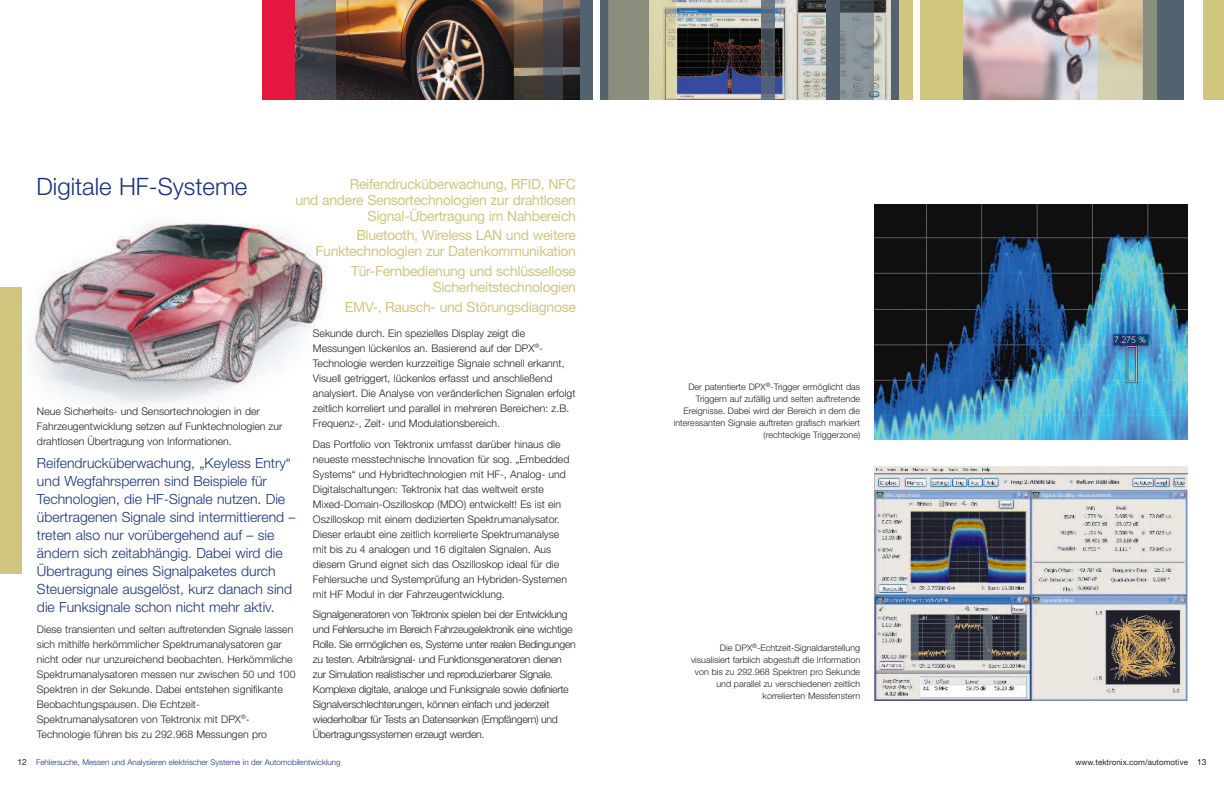
<style>
.page{position:relative;width:1224px;height:792px;background:#fff}
.page>*{position:absolute;margin:0;border:0;box-sizing:border-box;transform-origin:0 0}
.t1{font:24px "Helvetica Neue Light TT";color:#183181}
.t2{font:14px/18px "Helvetica Neue Light TT";color:#183181}
.t3{font:14px/16px "Helvetica Neue";letter-spacing:-.02em;color:#d0c67f;text-align:right}
.t4{font:10.5px/15px "Helvetica Neue Light TT";color:#231f20}
.t5{font:10.5px/15px "Helvetica Neue Light TT";letter-spacing:-.03em;color:#231f20}
.t6{font:9px/12px "Helvetica Neue Light TT";color:#231f20;text-align:right}
.t7{font:8px "Helvetica Neue Light TT";color:#183181}
.t8{font:8px "Helvetica Neue";letter-spacing:.005em;color:#231f20}
.s1{font-family:"Helvetica Neue";font-size:8.5px;color:#231f20}
.s2{font-size:8.5px}
</style>
<div class="page">
<img style="left:29px;top:223px;width:297px;height:182px">
<img style="left:336px;top:0;width:244px;height:99px">
<img style="left:962px;top:0;width:135px;height:99px">
<img style="left:649px;top:0;width:242px;height:99px">
<div style="left:580px;top:0;width:69px;height:99px;background:#52626f"></div>
<img style="left:515px;top:0;width:48px;height:99px">
<img style="left:294px;top:0;width:42px;height:99px">
<img style="left:840px;top:0;width:34px;height:99px">
<div style="left:891px;top:0;width:8px;height:99px;background:#52626f"></div>
<img style="left:762px;top:0;width:13px;height:99px">
<div style="left:1203px;top:0;width:21px;height:99px;background:#d0c67f"></div>
<div style="left:262px;top:0;width:32px;height:99px;background:#e4183e"></div>
<div style="left:827px;top:0;width:13px;height:99px;background:#52626f"></div>
<div style="left:1143px;top:0;width:40px;height:99px;background:#52626f"></div>
<div style="left:899px;top:0;width:63px;height:99px;background:#d0c67f"></div>
<svg style="left:1097px;top:0;width:60px;height:99px;background:#c2b596"></svg>
<div style="left:608px;top:0;width:41px;height:99px;background:#8a8e7d"></div>
<div style="left:913px;top:0;width:6px;height:99px;background:#fff"></div>
<div style="left:593px;top:0;width:6px;height:99px;background:#fff"></div>
<img style="left:875px;top:466px;width:313px;height:234px">
<img style="left:874px;top:205px;width:314px;height:234px">
<div style="left:0;top:287px;width:22px;height:287px;background:#d0c67f"></div>
<h1 class="t1" style="left:37px;top:172px;width:212px">Digitale HF-Systeme</h1>
<h2 class="t3" style="left:295px;top:176px;width:282px">Reifendrucküberwachung, RFID, NFC<br>und andere Sensortechnologien zur drahtlosen<br>Signal-Übertragung im Nahbereich</h2>
<h2 class="t3" style="left:316px;top:227px;width:262px">Bluetooth, Wireless LAN und weitere<br>Funktechnologien zur Datenkommunikation</h2>
<h2 class="t3" style="left:351px;top:263px;width:226px">Tür-Fernbedienung und schlüssellose<br>Sicherheitstechnologien</h2>
<h2 class="t3" style="left:345px;top:298px;width:233px">EMV-, Rausch- und Störungsdiagnose</h2>
<p class="t4" style="left:313px;top:325px;width:264px">Sekunde durch. Ein spezielles Display zeigt die Messungen lückenlos an. Basierend auf der DPX<sup>®</sup>- Technologie werden kurzzeitige Signale schnell erkannt, Visuell getriggert, lückenlos erfasst und anschließend analysiert. Die Analyse von veränderlichen Signalen erfolgt zeitlich korreliert und parallel in mehreren Bereichen: z.B.<br>Frequenz-, Zeit- und Modulationsbereich.</p>
<p class="t4" style="left:313px;top:436px;width:258px">Das Portfolio von Tektronix umfasst darüber hinaus die neueste messtechnische Innovation für sog. „Embedded Systems“ und Hybridtechnologien mit HF-, Analog- und Digitalschaltungen: Tektronix hat das weltweit erste Mixed-Domain-Oszilloskop (MDO) entwickelt! Es ist ein Oszilloskop mit einem dedizierten Spektrumanalysator.<br>Dieser erlaubt eine zeitlich korrelierte Spektrumanalyse mit bis zu 4 analogen und 16 digitalen Signalen. Aus diesem Grund eignet sich das Oszilloskop ideal für die Fehlersuche und Systemprüfung an Hybriden-Systemen mit HF Modul in der Fahrzeugentwicklung.</p>
<p class="t5" style="left:313px;top:607px;width:264px">Signalgeneratoren von Tektronix spielen bei der Entwicklung und Fehlersuche im Bereich Fahrzeugelektronik eine wichtige Rolle. Sie ermöglichen es, Systeme unter realen Bedingungen zu testen. Arbiträrsignal- und Funktionsgeneratoren dienen zur Simulation realistischer und reproduzierbarer Signale.<br>Komplexe digitale, analoge und Funksignale sowie definierte Signalverschlechterungen, können einfach und jederzeit wiederholbar für Tests an Datensenken (Empfängern) und Übertragungssystemen erzeugt werden.</p>
<p class="t7" style="left:18px;top:758px;width:325px"><span class="s1">12</span> Fehlersuche, Messen und Analysieren elektrischer Systeme in der Automobilentwicklung</p>
<p class="t4" style="left:37px;top:403px;width:247px">Neue Sicherheits- und Sensortechnologien in der<br>Fahrzeugentwicklung setzen auf Funktechnologien zur drahtlosen Übertragung von Informationen.</p>
<p class="t2" style="left:37px;top:454px;width:260px">Reifendrucküberwachung, „Keyless Entry“ und Wegfahrsperren sind Beispiele für Technologien, die HF-Signale nutzen. Die übertragenen Signale sind intermittierend – treten also nur vorübergehend auf – sie ändern sich zeitabhängig. Dabei wird die Übertragung eines Signalpaketes durch Steuersignale ausgelöst, kurz danach sind die Funksignale schon nicht mehr aktiv.</p>
<p class="t4" style="left:37px;top:622px;width:260px">Diese transienten und selten auftretenden Signale lassen sich mithilfe herkömmlicher Spektrumanalysatoren gar nicht oder nur unzureichend beobachten. Herkömmliche Spektrumanalysatoren messen nur zwischen 50 und 100<br>Spektren in der Sekunde. Dabei entstehen signifikante Beobachtungspausen. Die Echtzeit-Spektrumanalysatoren von Tektronix mit DPX<sup>®</sup>- Technologie führen bis zu 292.968 Messungen pro</p>
<p class="t6" style="left:674px;top:380px;width:188px">Der patentierte DPX<sup>®</sup>-Trigger ermöglicht das Triggern auf zufällig und selten auftretende Ereignisse. Dabei wird der Bereich in dem die interessanten Signale auftreten grafisch markiert (rechteckige Triggerzone)</p>
<p class="t6" style="left:691px;top:642px;width:171px">Die DPX<sup>®</sup>-Echtzeit-Signaldarstellung visualisiert farblich abgestuft die Information von bis zu 292.968 Spektren pro Sekunde und parallel zu verschiedenen zeitlich korrelierten Messfenstern</p>
<p class="t8" style="left:1075px;top:757px;width:133px">www.tektronix.com/automotive <span class="s2">13</span></p>
</div>
